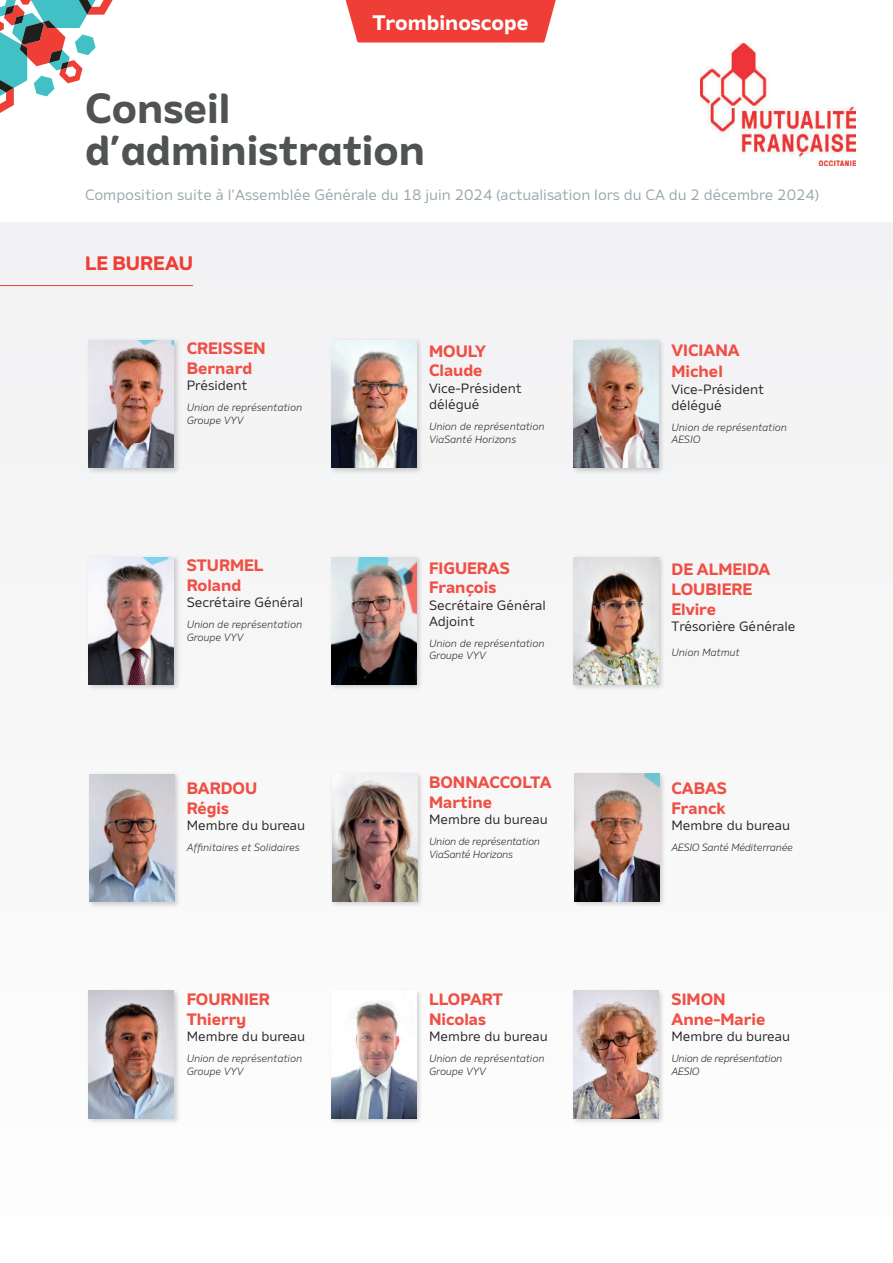
<style>
.page{position:relative;width:893px;height:1263px;background:#fff}
.page>*{position:absolute;margin:0;border:0;box-sizing:border-box;transform-origin:0 0}
.t1{font:700 42px/42px "Amino Alt";color:#505353}
.t2{font:700 21px "Amino";color:#fff}
.t3{font:700 19.5px "Amino";color:#ee3e35}
.t4{font:700 16.5px/19.8px "Amino";color:#ef5045}
.t5{font:15px "Amino";color:#96a5aa}
.t6{font:13.5px/16.2px "Amino";color:#231f20}
.t7{font:italic 300 10.5px/12.6px "Amino";color:#231f20}
.t8{font:italic 300 10.5px/12.6px "Amino";letter-spacing:-.02em;color:#231f20}
</style>
<div class="page">
<div style="left:0;top:223px;width:893px;height:1040px;background:#f7f7f8"></div>
<hr style="left:0;top:285px;width:193px;height:1px;background:#ee3e35">
<div style="left:86px;top:338px;width:95px;height:136px;background:#231f20;opacity:.2"></div>
<img style="left:89px;top:340px;width:85px;height:128px">
<div style="left:329px;top:338px;width:95px;height:136px;background:#231f20;opacity:.2"></div>
<img style="left:332px;top:340px;width:85px;height:128px">
<div style="left:571px;top:338px;width:95px;height:136px;background:#231f20;opacity:.2"></div>
<img style="left:574px;top:340px;width:85px;height:128px">
<div style="left:86px;top:554px;width:95px;height:137px;background:#231f20;opacity:.2"></div>
<img style="left:89px;top:557px;width:85px;height:128px">
<div style="left:329px;top:554px;width:94px;height:137px;background:#231f20;opacity:.2"></div>
<img style="left:331px;top:557px;width:85px;height:128px">
<div style="left:571px;top:554px;width:95px;height:137px;background:#231f20;opacity:.2"></div>
<img style="left:574px;top:557px;width:85px;height:128px">
<div style="left:86px;top:988px;width:95px;height:137px;background:#231f20;opacity:.2"></div>
<img style="left:89px;top:991px;width:85px;height:127px">
<div style="left:329px;top:988px;width:94px;height:137px;background:#231f20;opacity:.2"></div>
<img style="left:331px;top:991px;width:85px;height:127px">
<div style="left:571px;top:988px;width:95px;height:137px;background:#231f20;opacity:.2"></div>
<img style="left:574px;top:991px;width:85px;height:127px">
<svg style="left:0;top:0;width:113px;height:113px"></svg>
<svg style="left:345px;top:0;width:211px;height:43px;background:#ef4b43"></svg>
<img style="left:701px;top:44px;width:155px;height:121px">
<div style="left:87px;top:772px;width:94px;height:136px;background:#231f20;opacity:.2"></div>
<img style="left:89px;top:774px;width:86px;height:128px">
<div style="left:329px;top:771px;width:95px;height:137px;background:#231f20;opacity:.2"></div>
<img style="left:332px;top:774px;width:85px;height:127px">
<div style="left:572px;top:771px;width:94px;height:137px;background:#231f20;opacity:.2"></div>
<img style="left:575px;top:774px;width:85px;height:127px">
<h2 class="t2" style="left:373px;top:14px;width:157px">Trombinoscope</h2>
<h1 class="t1" style="left:85px;top:88px;width:342px">Conseil d’administration</h1>
<h3 class="t5" style="left:85px;top:189px;width:736px">Composition suite à l’Assemblée Générale du 18 juin 2024 (actualisation lors du CA du 2 décembre 2024)</h3>
<h3 class="t3" style="left:85px;top:255px;width:109px">LE BUREAU</h3>
<h3 class="t4" style="left:187px;top:340px;width:80px">CREISSEN<br>Bernard</h3>
<p class="t6" style="left:187px;top:378px;width:62px">Président</p>
<p class="t7" style="left:187px;top:402px;width:117px">Union de représentation<br>Groupe VYV</p>
<h3 class="t4" style="left:187px;top:557px;width:78px">STURMEL<br>Roland</h3>
<p class="t6" style="left:187px;top:595px;width:118px">Secrétaire Général</p>
<p class="t7" style="left:187px;top:619px;width:117px">Union de représentation<br>Groupe VYV</p>
<h3 class="t4" style="left:187px;top:780px;width:72px">BARDOU<br>Régis</h3>
<p class="t6" style="left:187px;top:818px;width:120px">Membre du bureau</p>
<p class="t7" style="left:187px;top:842px;width:115px">Affinitaires et Solidaires</p>
<h3 class="t4" style="left:187px;top:990px;width:85px">FOURNIER<br>Thierry</h3>
<p class="t6" style="left:187px;top:1029px;width:120px">Membre du bureau</p>
<p class="t7" style="left:187px;top:1053px;width:117px">Union de représentation<br>Groupe VYV</p>
<h3 class="t4" style="left:429px;top:342px;width:59px">MOULY<br>Claude</h3>
<p class="t6" style="left:429px;top:381px;width:94px">Vice-Président délégué</p>
<p class="t7" style="left:429px;top:421px;width:117px">Union de représentation<br>ViaSanté Horizons</p>
<h3 class="t4" style="left:429px;top:559px;width:82px">FIGUERAS<br>François</h3>
<p class="t6" style="left:429px;top:598px;width:118px">Secrétaire Général<br>Adjoint</p>
<p class="t7" style="left:429px;top:638px;width:117px">Union de représentation<br>Groupe VYV</p>
<h3 class="t4" style="left:429px;top:774px;width:124px">BONNACCOLTA<br>Martine</h3>
<p class="t6" style="left:429px;top:812px;width:120px">Membre du bureau</p>
<p class="t8" style="left:429px;top:836px;width:112px">Union de représentation<br>ViaSanté Horizons</p>
<h3 class="t4" style="left:429px;top:990px;width:75px">LLOPART<br>Nicolas</h3>
<p class="t6" style="left:429px;top:1029px;width:120px">Membre du bureau</p>
<p class="t7" style="left:429px;top:1053px;width:117px">Union de représentation<br>Groupe VYV</p>
<h3 class="t4" style="left:671px;top:340px;width:70px;line-height:21.6px">VICIANA<br>Michel</h3>
<p class="t6" style="left:671px;top:382px;width:94px">Vice-Président délégué</p>
<p class="t7" style="left:671px;top:422px;width:117px">Union de représentation<br>AESIO</p>
<h3 class="t4" style="left:671px;top:561px;width:100px">DE ALMEIDA<br>LOUBIERE<br>Elvire</h3>
<p class="t6" style="left:671px;top:619px;width:126px">Trésorière Générale</p>
<p class="t7" style="left:671px;top:647px;width:70px">Union Matmut</p>
<h3 class="t4" style="left:671px;top:780px;width:57px">CABAS<br>Franck</h3>
<p class="t6" style="left:671px;top:818px;width:120px">Membre du bureau</p>
<p class="t8" style="left:671px;top:842px;width:123px">AESIO Santé Méditerranée</p>
<h3 class="t4" style="left:671px;top:990px;width:95px">SIMON<br>Anne-Marie</h3>
<p class="t6" style="left:671px;top:1029px;width:120px">Membre du bureau</p>
<p class="t8" style="left:671px;top:1053px;width:112px">Union de représentation<br>AESIO</p>
</div>
